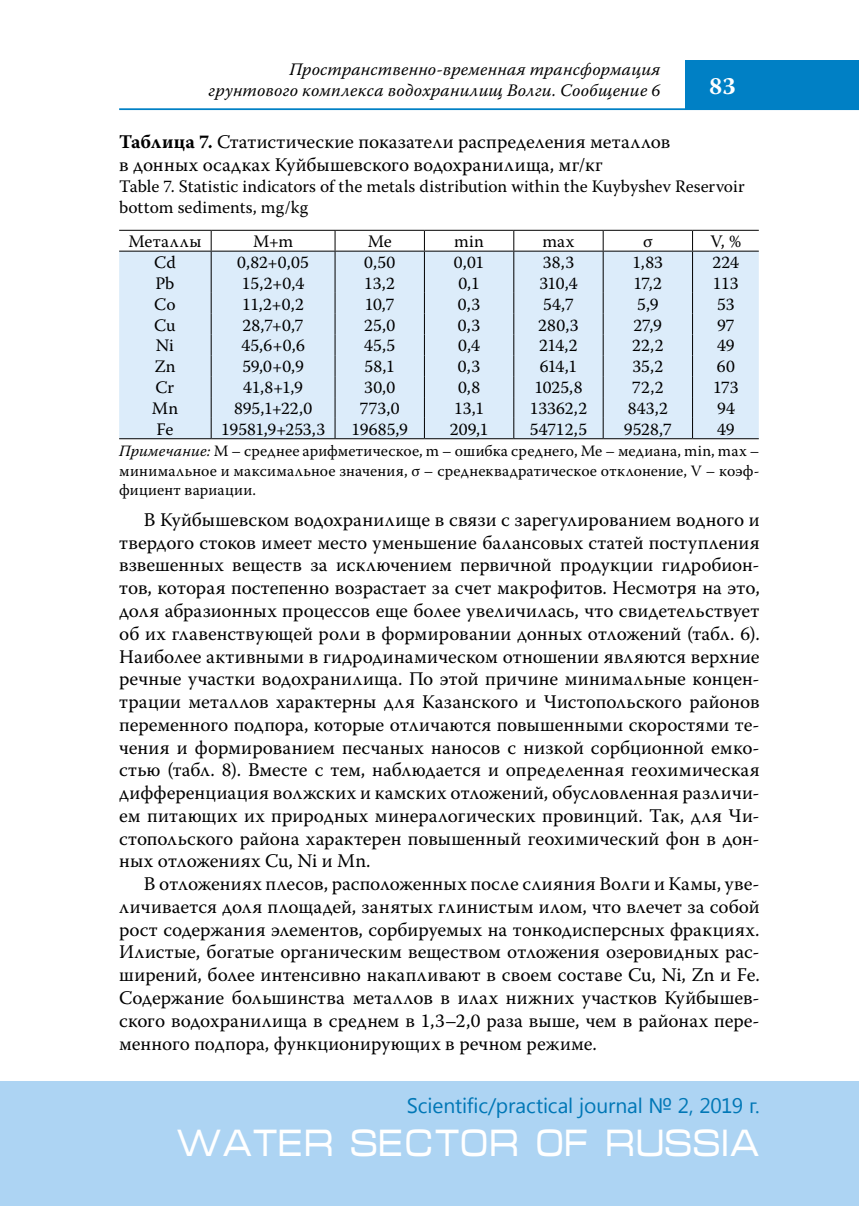
<style>
.page{position:relative;width:859px;height:1206px;background:#fff}
.page>*{position:absolute;margin:0;border:0;box-sizing:border-box;transform-origin:0 0}
.t1{font:38.5px "Micra C";color:#fff;scale:.83 1}
.t2{font:700 24.5px "Warnock Pro";color:#fff}
.t3{font:21px "Segoe UI";letter-spacing:-.005em;color:#0077b6}
.t4{font:19.25px/22.8px "Warnock Pro";letter-spacing:.005em;color:#000;text-align:justify}
.t5{font:17.5px/21px "Warnock Pro";color:#000}
.t6{font:italic 17.5px/21px "Warnock Pro";letter-spacing:.01em;color:#000;text-align:right}
.t7{font:17.5px "Warnock Pro";letter-spacing:.025em;color:#000}
.t8{font:15.75px/19.2px "Warnock Pro";letter-spacing:.01em;color:#000;text-align:justify}
.s1{font-weight:700}
.s2{font-style:italic}
</style>
<div class="page">
<hr style="left:119px;top:108px;width:739px;height:2px;background:#0080c5">
<div style="left:685px;top:60px;width:173px;height:50px;background:#0080c5"></div>
<div style="left:0;top:1081px;width:858px;height:124px;background:#add4f3"></div>
<div style="left:119px;top:252px;width:639px;height:186px;background:#dcecfa"></div>
<hr style="left:119px;top:230px;width:92px;height:1px;background:#000">
<hr style="left:211px;top:230px;width:124px;height:1px;background:#000">
<hr style="left:335px;top:230px;width:89px;height:1px;background:#000">
<hr style="left:424px;top:230px;width:89px;height:1px;background:#000">
<hr style="left:513px;top:230px;width:90px;height:1px;background:#000">
<hr style="left:603px;top:230px;width:89px;height:1px;background:#000">
<hr style="left:692px;top:230px;width:66px;height:1px;background:#000">
<hr style="left:119px;top:251px;width:92px;height:1px;background:#000">
<hr style="left:211px;top:251px;width:124px;height:1px;background:#000">
<hr style="left:335px;top:251px;width:89px;height:1px;background:#000">
<hr style="left:424px;top:251px;width:89px;height:1px;background:#000">
<hr style="left:513px;top:251px;width:90px;height:1px;background:#000">
<hr style="left:603px;top:251px;width:89px;height:1px;background:#000">
<hr style="left:692px;top:251px;width:66px;height:1px;background:#000">
<svg style="left:211px;top:231px;width:1px;height:207px"></svg>
<svg style="left:334px;top:231px;width:1px;height:207px"></svg>
<svg style="left:424px;top:231px;width:1px;height:207px"></svg>
<svg style="left:513px;top:231px;width:1px;height:207px"></svg>
<svg style="left:602px;top:231px;width:1px;height:207px"></svg>
<svg style="left:691px;top:250px;width:1px;height:188px"></svg>
<hr style="left:119px;top:438px;width:92px;height:1px;background:#000">
<hr style="left:211px;top:438px;width:124px;height:1px;background:#000">
<hr style="left:335px;top:438px;width:89px;height:1px;background:#000">
<hr style="left:424px;top:438px;width:89px;height:1px;background:#000">
<hr style="left:513px;top:438px;width:90px;height:1px;background:#000">
<hr style="left:603px;top:438px;width:89px;height:1px;background:#000">
<hr style="left:692px;top:438px;width:66px;height:1px;background:#000">
<p class="t6" style="left:208px;top:59px;width:453px">Пространственно-временная трансформация грунтового комплекса водохранилищ Волги. Сообщение 6</p>
<p class="t2" style="left:708px;top:71px;width:28px">83</p>
<p class="t4" style="left:119px;top:130px;width:552px"><span class="s1">Таблица 7.</span> Статистические показатели распределения металлов в донных осадках Куйбышевского водохранилища, мг/кг</p>
<p class="t5" style="left:119px;top:175px;width:627px">Table 7. Statistic indicators of the metals distribution within the Kuybyshev Reservoir bottom sediments, mg/kg</p>
<p class="t7" style="left:128px;top:231px;width:74px">Металлы</p>
<p class="t5" style="left:253px;top:231px;width:42px">М+m</p>
<p class="t5" style="left:367px;top:231px;width:26px">Ме</p>
<p class="t5" style="left:454px;top:231px;width:31px">min</p>
<p class="t5" style="left:542px;top:231px;width:34px">max</p>
<p class="t5" style="left:643px;top:231px;width:11px">σ</p>
<p class="t5" style="left:710px;top:231px;width:32px">V, %</p>
<p class="t5" style="left:154px;top:252px;width:23px">Cd</p>
<p class="t5" style="left:237px;top:252px;width:73px">0,82+0,05</p>
<p class="t5" style="left:364px;top:252px;width:33px">0,50</p>
<p class="t5" style="left:454px;top:252px;width:32px">0,01</p>
<p class="t5" style="left:542px;top:252px;width:33px">38,3</p>
<p class="t5" style="left:632px;top:252px;width:32px">1,83</p>
<p class="t5" style="left:712px;top:252px;width:28px">224</p>
<p class="t5" style="left:155px;top:272px;width:20px">Pb</p>
<p class="t5" style="left:242px;top:272px;width:64px">15,2+0,4</p>
<p class="t5" style="left:364px;top:272px;width:32px">13,2</p>
<p class="t5" style="left:458px;top:272px;width:23px">0,1</p>
<p class="t5" style="left:539px;top:272px;width:39px">310,4</p>
<p class="t5" style="left:633px;top:272px;width:30px">17,2</p>
<p class="t5" style="left:712px;top:272px;width:27px">113</p>
<p class="t5" style="left:154px;top:293px;width:23px">Co</p>
<p class="t5" style="left:242px;top:293px;width:63px">11,2+0,2</p>
<p class="t5" style="left:365px;top:293px;width:31px">10,7</p>
<p class="t5" style="left:458px;top:293px;width:24px">0,3</p>
<p class="t5" style="left:543px;top:293px;width:32px">54,7</p>
<p class="t5" style="left:637px;top:293px;width:23px">5,9</p>
<p class="t5" style="left:717px;top:293px;width:19px">53</p>
<p class="t5" style="left:154px;top:314px;width:23px">Cu</p>
<p class="t5" style="left:242px;top:314px;width:63px">28,7+0,7</p>
<p class="t5" style="left:364px;top:314px;width:32px">25,0</p>
<p class="t5" style="left:458px;top:314px;width:24px">0,3</p>
<p class="t5" style="left:538px;top:314px;width:42px">280,3</p>
<p class="t5" style="left:633px;top:314px;width:30px">27,9</p>
<p class="t5" style="left:716px;top:314px;width:19px">97</p>
<p class="t5" style="left:156px;top:335px;width:20px">Ni</p>
<p class="t5" style="left:241px;top:335px;width:65px">45,6+0,6</p>
<p class="t5" style="left:364px;top:335px;width:33px">45,5</p>
<p class="t5" style="left:458px;top:335px;width:23px">0,4</p>
<p class="t5" style="left:539px;top:335px;width:40px">214,2</p>
<p class="t5" style="left:632px;top:335px;width:33px">22,2</p>
<p class="t5" style="left:716px;top:335px;width:19px">49</p>
<p class="t5" style="left:154px;top:356px;width:23px">Zn</p>
<p class="t5" style="left:242px;top:356px;width:63px">59,0+0,9</p>
<p class="t5" style="left:364px;top:356px;width:32px">58,1</p>
<p class="t5" style="left:458px;top:356px;width:24px">0,3</p>
<p class="t5" style="left:539px;top:356px;width:39px">614,1</p>
<p class="t5" style="left:632px;top:356px;width:32px">35,2</p>
<p class="t5" style="left:716px;top:356px;width:19px">60</p>
<p class="t5" style="left:156px;top:376px;width:20px">Cr</p>
<p class="t5" style="left:243px;top:376px;width:61px">41,8+1,9</p>
<p class="t5" style="left:364px;top:376px;width:33px">30,0</p>
<p class="t5" style="left:458px;top:376px;width:24px">0,8</p>
<p class="t5" style="left:534px;top:376px;width:49px">1025,8</p>
<p class="t5" style="left:632px;top:376px;width:33px">72,2</p>
<p class="t5" style="left:712px;top:376px;width:27px">173</p>
<p class="t5" style="left:152px;top:397px;width:28px">Mn</p>
<p class="t5" style="left:234px;top:397px;width:80px">895,1+22,0</p>
<p class="t5" style="left:360px;top:397px;width:41px">773,0</p>
<p class="t5" style="left:454px;top:397px;width:32px">13,1</p>
<p class="t5" style="left:529px;top:397px;width:59px">13362,2</p>
<p class="t5" style="left:627px;top:397px;width:42px">843,2</p>
<p class="t5" style="left:716px;top:397px;width:19px">94</p>
<p class="t5" style="left:156px;top:418px;width:19px">Fe</p>
<p class="t5" style="left:221px;top:418px;width:106px">19581,9+253,3</p>
<p class="t5" style="left:351px;top:418px;width:58px">19685,9</p>
<p class="t5" style="left:449px;top:418px;width:40px">209,1</p>
<p class="t5" style="left:529px;top:418px;width:59px">54712,5</p>
<p class="t5" style="left:623px;top:418px;width:49px">9528,7</p>
<p class="t5" style="left:716px;top:418px;width:19px">49</p>
<p class="t8" style="left:119px;top:441px;width:641px"><span class="s2">Примечание:</span> М – среднее арифметическое, m – ошибка среднего, Ме – медиана, min, max – минимальное и максимальное значения, σ – среднеквадратическое отклонение, V – коэф&shy;фициент вариации.</p>
<p class="t4" style="left:119px;top:508px;width:641px;text-indent:25px">В Куйбышевском водохранилище в связи с зарегулированием водного и твердого стоков имеет место уменьшение балансовых статей поступления взвешенных веществ за исключением первичной продукции гидробион&shy;тов, которая постепенно возрастает за счет макрофитов. Несмотря на это, доля абразионных процессов еще более увеличилась, что свидетельствует об их главенствующей роли в формировании донных отложений (табл. 6).<br>Наиболее активными в гидродинамическом отношении являются верхние речные участки водохранилища. По этой причине минимальные концен&shy;трации металлов характерны для Казанского и Чистопольского районов переменного подпора, которые отличаются повышенными скоростями те&shy;чения и формированием песчаных наносов с низкой сорбционной емко&shy;стью (табл. 8). Вместе с тем, наблюдается и определенная геохимическая дифференциация волжских и камских отложений, обусловленная различи&shy;ем питающих их природных минералогических провинций. Так, для Чи&shy;стопольского района характерен повышенный геохимический фон в дон&shy;ных отложениях Cu, Ni и Mn.</p>
<p class="t4" style="left:119px;top:872px;width:641px;text-indent:25px">В отложениях плесов, расположенных после слияния Волги и Камы, уве&shy;личивается доля площадей, занятых глинистым илом, что влечет за собой рост содержания элементов, сорбируемых на тонкодисперсных фракциях.<br>Илистые, богатые органическим веществом отложения озеровидных рас&shy;ширений, более интенсивно накапливают в своем составе Cu, Ni, Zn и Fe.<br>Cодержание большинства металлов в илах нижних участков Куйбышев&shy;ского водохранилища в среднем в 1,3–2,0 раза выше, чем в районах пере&shy;менного подпора, функционирующих в речном режиме.</p>
<p class="t3" style="left:406px;top:1090px;width:354px">scientific/practical journal № 2, 2019 г.</p>
<h1 class="t1" style="left:175px;top:1126px;width:705px">WATER SECTOR OF RUSSIA</h1>
</div>
